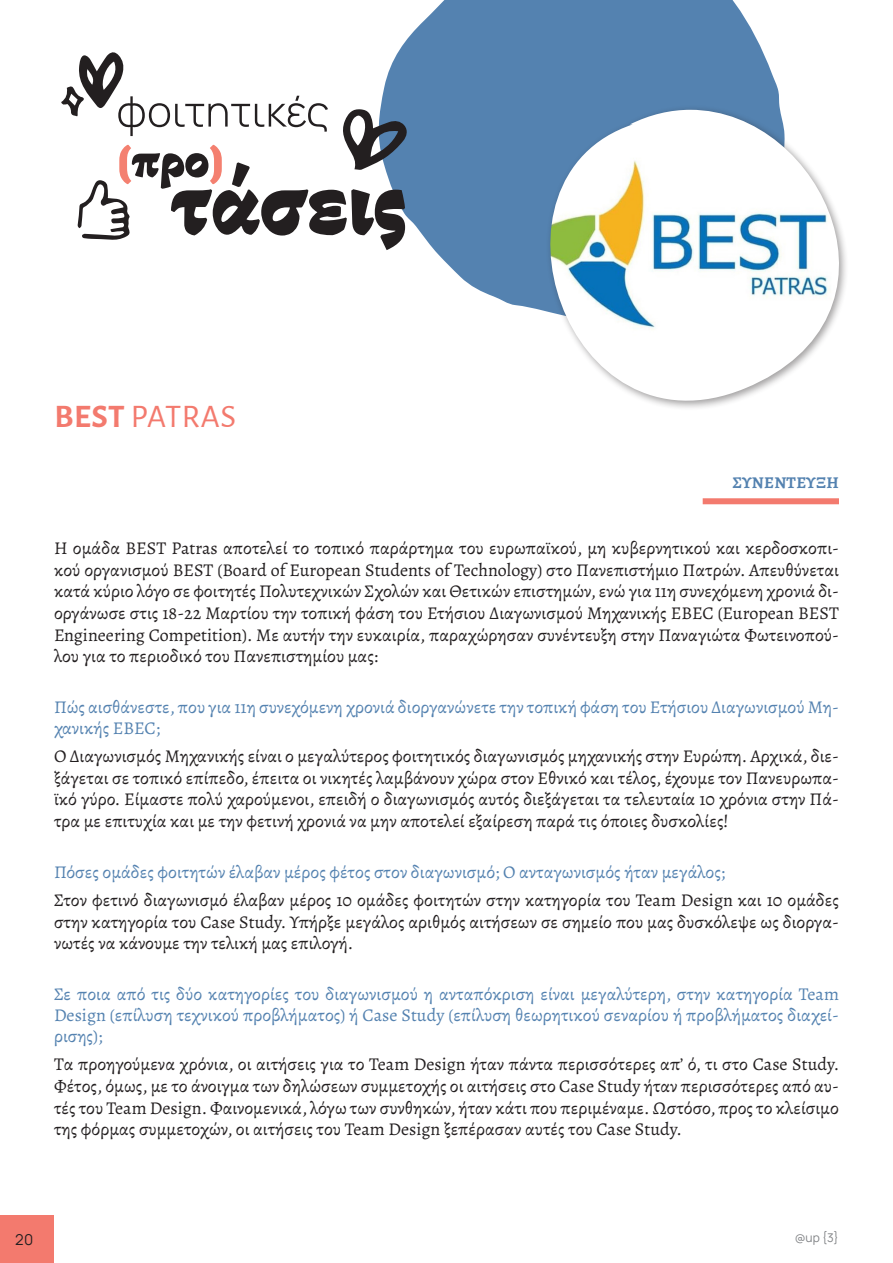
<style>
.page{position:relative;width:893px;height:1263px;background:#fff}
.page>*{position:absolute;margin:0;border:0;box-sizing:border-box;transform-origin:0 0}
.t1{font:33px "Alegreya Sans";letter-spacing:.02em;color:#f37a6e}
.text{font:18px/21.6px "Alegreya";color:#231f20;text-align:justify}
.question{font:18px/21px "Alegreya";color:#5482b0}
.author-title{font:700 16.5px "Alegreya";letter-spacing:.015em;color:#5482b0}
.t2{font:200 15px "Manrope";color:#231f20}
.t3{font:200 12px "Manrope";color:#808285}
.s1{font-weight:700}
</style>
<div class="page">
<div style="left:0;top:1215px;width:54px;height:48px;background:#f37a6e"></div>
<svg style="left:398px;top:0;width:382px;height:312px;background:#6891b9"></svg>
<svg style="left:61px;top:52px;width:346px;height:198px"></svg>
<div style="left:546px;top:105px;width:303px;height:306px;background:#231f20;opacity:.43"></div>
<img style="left:548px;top:110px;width:291px;height:292px">
<div style="left:703px;top:498px;width:136px;height:6px;background:#f37a6e"></div>
<p class="t1" style="left:54px;top:394px;width:183px"><span class="s1">BEST</span> PATRAS</p>
<p class="author-title" style="left:732px;top:471px;width:108px">ΣΥΝΈΝΤΕΥΞΗ</p>
<p class="text" style="left:54px;top:537px;width:786px">Η ομάδα BEST Patras αποτελεί το τοπικό παράρτημα του ευρωπαϊκού, μη κυβερνητικού και κερδοσκοπι&shy;κού οργανισμού BEST (Board of European Students of Technology) στο Πανεπιστήμιο Πατρών. Απευθύνεται κατά κύριο λόγο σε φοιτητές Πολυτεχνικών Σχολών και Θετικών επιστημών, ενώ για 11η συνεχόμενη χρονιά δι&shy;οργάνωσε στις 18-22 Μαρτίου την τοπική φάση του Ετήσιου Διαγωνισμού Μηχανικής EBEC (European BEST Engineering Competition). Με αυτήν την ευκαιρία, παραχώρησαν συνέντευξη στην Παναγιώτα Φωτεινοπού&shy;λου για το περιοδικό του Πανεπιστημίου μας:</p>
<p class="question" style="left:54px;top:697px;width:786px">Πώς αισθάνεστε, που για 11η συνεχόμενη χρονιά διοργανώνετε την τοπική φάση του Ετήσιου Διαγωνισμού Μη&shy;χανικής EBEC;</p>
<p class="text" style="left:54px;top:745px;width:786px">Ο Διαγωνισμός Μηχανικής είναι ο μεγαλύτερος φοιτητικός διαγωνισμός μηχανικής στην Ευρώπη. Αρχικά, διε&shy;ξάγεται σε τοπικό επίπεδο, έπειτα οι νικητές λαμβάνουν χώρα στον Εθνικό και τέλος, έχουμε τον Πανευρωπα&shy;ϊκό γύρο. Είμαστε πολύ χαρούμενοι, επειδή ο διαγωνισμός αυτός διεξάγεται τα τελευταία 10 χρόνια στην Πά&shy;τρα με επιτυχία και με την φετινή χρονιά να μην αποτελεί εξαίρεση παρά τις όποιες δυσκολίες!</p>
<p class="question" style="left:54px;top:862px;width:673px">Πόσες ομάδες φοιτητών έλαβαν μέρος φέτος στον διαγωνισμό; Ο ανταγωνισμός ήταν μεγάλος;</p>
<p class="text" style="left:54px;top:889px;width:786px">Στον φετινό διαγωνισμό έλαβαν μέρος 10 ομάδες φοιτητών στην κατηγορία του Team Design και 10 ομάδες στην κατηγορία του Case Study. Υπήρξε μεγάλος αριθμός αιτήσεων σε σημείο που μας δυσκόλεψε ως διοργα&shy;νωτές να κάνουμε την τελική μας επιλογή.</p>
<p class="question" style="left:54px;top:984px;width:786px;text-align:justify">Σε ποια από τις δύο κατηγορίες του διαγωνισμού η ανταπόκριση είναι μεγαλύτερη, στην κατηγορία Team Design (επίλυση τεχνικού προβλήματος) ή Case Study (επίλυση θεωρητικού σεναρίου ή προβλήματος διαχεί&shy;ρισης);</p>
<p class="text" style="left:54px;top:1053px;width:787px">Τα προηγούμενα χρόνια, οι αιτήσεις για το Team Design ήταν πάντα περισσότερες απ’ ό, τι στο Case Study.<br>Φέτος, όμως, με το άνοιγμα των δηλώσεων συμμετοχής οι αιτήσεις στο Case Study ήταν περισσότερες από αυ&shy;τές του Team Design. Φαινομενικά, λόγω των συνθηκών, ήταν κάτι που περιμέναμε. Ωστόσο, προς το κλείσιμο της φόρμας συμμετοχών, οι αιτήσεις του Team Design ξεπέρασαν αυτές του Case Study.</p>
<p class="t2" style="left:15px;top:1229px;width:19px">20</p>
<p class="t3" style="left:795px;top:1229px;width:46px">@up {3}</p>
</div>
